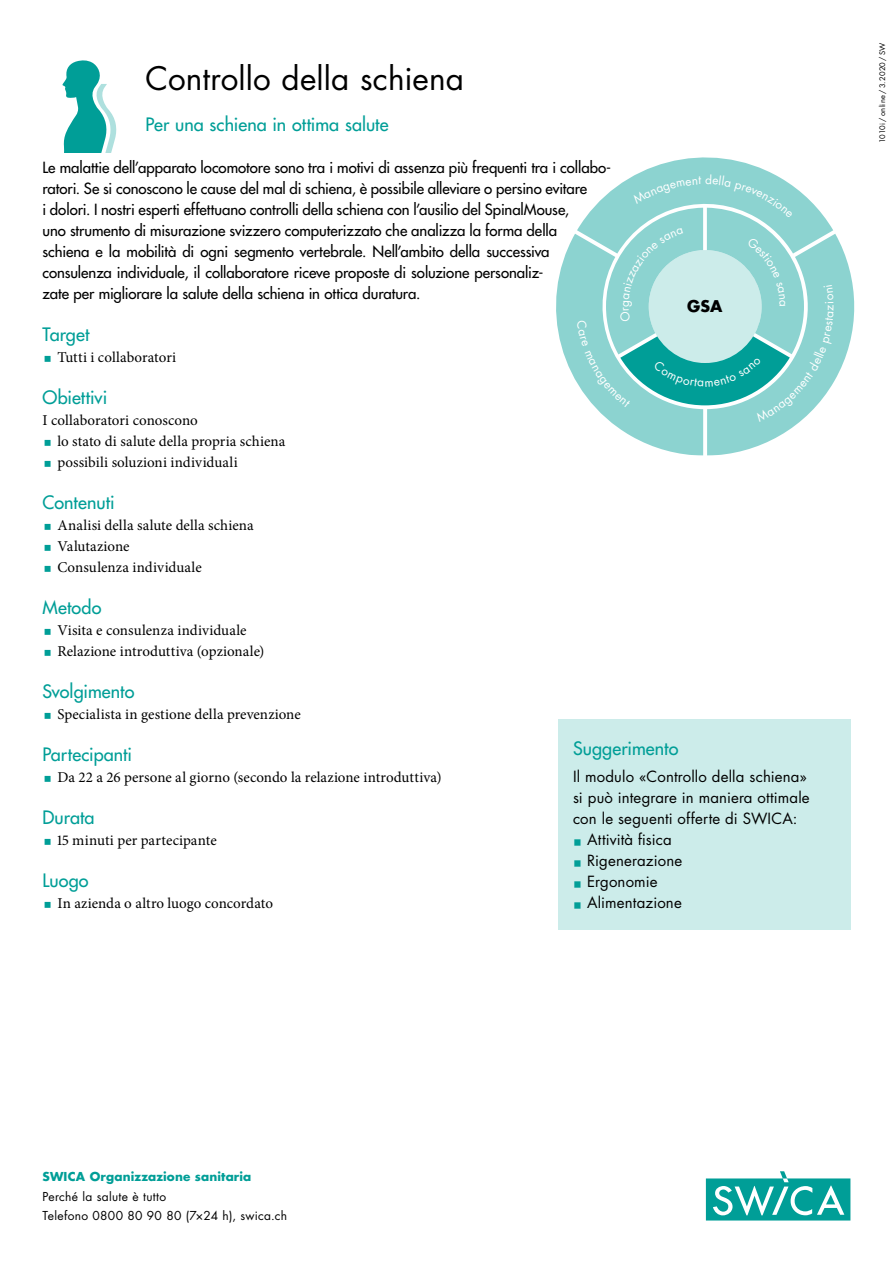
<style>
.page{position:relative;width:893px;height:1263px;background:#fff}
.page>*{position:absolute;margin:0;border:0;box-sizing:border-box;transform-origin:0 0}
.t1{font:31.5px "Futura Std";letter-spacing:.005em;color:#000}
.t2{font:500 18px "Futura Std";letter-spacing:.005em;color:#009e97}
.t3{font:700 15.75px "Futura Std";color:#000}
.t4{font:500 15px/21px "Futura Std";letter-spacing:-.005em;color:#000}
.t5{font:15px/21px "Minion Pro";letter-spacing:.005em;color:#000}
.t6{font:15px/21px "Futura Std";letter-spacing:.01em;color:#000}
.t7{font:12px/19.8px "Futura Std";letter-spacing:.025em;color:#000}
.t8{font:700 12px "Futura Std";letter-spacing:.01em;color:#009e97}
.t9{font:7.5px "Futura Std";letter-spacing:.03em;color:#000}
.s1{font-family:"Minion Pro";font-size:21.75px;color:#009e97}
</style>
<div class="page">
<svg style="left:706px;top:1171px;width:144px;height:49px"></svg>
<svg style="left:62px;top:60px;width:55px;height:92px"></svg>
<div style="left:558px;top:719px;width:292px;height:210px;background:#ccecea"></div>
<svg style="left:556px;top:157px;width:299px;height:299px"></svg>
<h1 class="t1" style="left:146px;top:58px;width:320px">Controllo della schiena</h1>
<p class="t2" style="left:146px;top:113px;width:244px">Per una schiena in ottima salute</p>
<p class="t4" style="left:43px;top:157px;width:570px">Le malattie dell’apparato locomotore sono tra i motivi di assenza più frequenti tra i collabo&shy;ratori. Se si conoscono le cause del mal di schiena, è possibile alleviare o persino evitare<br>i dolori. I nostri esperti effettuano controlli della schiena con l’ausilio del SpinalMouse,<br>uno strumento di misurazione svizzero computerizzato che analizza la forma della<br>schiena e la mobilità di ogni segmento vertebrale. Nell’ambito della successiva consulenza individuale, il collaboratore riceve proposte di soluzione personaliz-<br>zate per migliorare la salute della schiena in ottica duratura.</p>
<p class="t2" style="left:43px;top:323px;width:48px">Target</p>
<p class="t5" style="left:57px;top:347px;width:120px">Tutti i collaboratori</p>
<p class="t2" style="left:43px;top:386px;width:66px">Obiettivi</p>
<p class="t5" style="left:57px;top:410px;width:229px;text-indent:-15px">I collaboratori conoscono<br>lo stato di salute della propria schiena possibili soluzioni individuali</p>
<p class="t2" style="left:43px;top:491px;width:74px">Contenuti</p>
<p class="t5" style="left:57px;top:515px;width:198px">Analisi della salute della schiena<br>Valutazione<br>Consulenza individuale</p>
<p class="t2" style="left:43px;top:596px;width:60px">Metodo</p>
<p class="t5" style="left:57px;top:620px;width:209px">Visita e consulenza individuale<br>Relazione introduttiva (opzionale)</p>
<p class="t2" style="left:43px;top:680px;width:93px">Svolgimento</p>
<p class="t5" style="left:57px;top:704px;width:245px">Specialista in gestione della prevenzione</p>
<p class="t2" style="left:43px;top:743px;width:91px">Partecipanti</p>
<p class="t5" style="left:57px;top:767px;width:386px">Da 22 a 26 persone al giorno (secondo la relazione introduttiva)</p>
<p class="t2" style="left:43px;top:806px;width:54px">Durata</p>
<p class="t5" style="left:56px;top:830px;width:162px">15 minuti per partecipante</p>
<p class="t2" style="left:43px;top:869px;width:48px">Luogo</p>
<p class="t5" style="left:57px;top:893px;width:217px">In azienda o altro luogo concordato</p>
<p class="t3" style="left:687px;top:296px;width:37px">GSA</p>
<p class="t2" style="left:573px;top:737px;width:107px">Suggerimento</p>
<p class="t6" style="left:573px;top:766px;width:238px">Il modulo «Controllo della schiena» si può integrare in maniera ottimale con le seguenti offerte di SWICA:</p>
<p class="t6" style="left:573px;top:829px;width:100px"><span class="s1">■</span> Attività fisica</p>
<p class="t6" style="left:573px;top:850px;width:111px"><span class="s1">■</span> Rigenerazione</p>
<p class="t6" style="left:573px;top:871px;width:86px"><span class="s1">■</span> Ergonomie</p>
<p class="t6" style="left:573px;top:892px;width:110px"><span class="s1">■</span> Alimentazione</p>
<p class="t9" style="left:878px;top:143px;width:102px;rotate:-90deg">1010i / online / 3.2020 / SW</p>
<p class="t8" style="left:43px;top:1168px;width:210px">SWICA Organizzazione sanitaria</p>
<p class="t7" style="left:43px;top:1186px;width:246px">Perché la salute è tutto<br>Telefono 0800 80 90 80 (7×24 h), swica.ch</p>
</div>
